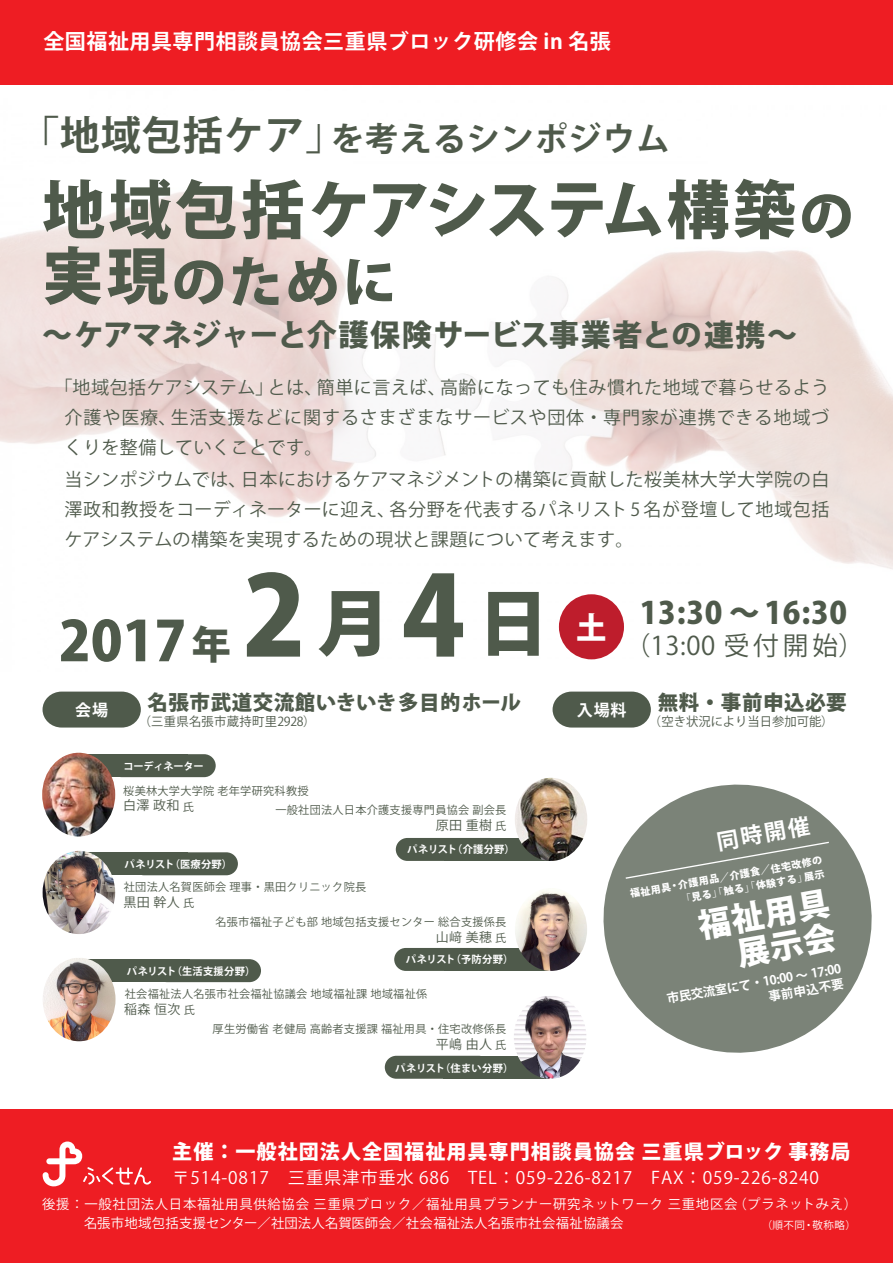
<style>
.page{position:relative;width:893px;height:1263px;background:#fff}
.page>*{position:absolute;margin:0;border:0;box-sizing:border-box;transform-origin:0 0}
.t1{font:800 109.65px "Koz Go Pro";color:#4f5a4b}
.t2{font:800 63.15px "Koz Go Pro";letter-spacing:.03em;color:#4f5a4b}
.t3{font:800 54.75px "Koz Go Pro";color:#4f5a4b}
.t4{font:800 54.15px "Koz Go Pro";color:#4f5a4b}
.t5{font:700 33px "Koz Go Pro";letter-spacing:.025em;color:#4f5a4b}
.t6{font:800 32.7px/34.3px "Koz Go Pro";color:#fff;text-align:right}
.t7{font:800 30.45px "Koz Go Pro";letter-spacing:.025em;color:#4f5a4b}
.t8{font:800 30.3px "Koz Go Pro";color:#fff}
.t9{font:800 30.15px "Koz Go Pro";letter-spacing:-.025em;color:#4f5a4b}
.t10{font:25.65px "Koz Go Pro";letter-spacing:.155em;color:#4f5a4b}
.t11{font:700 21.75px "Koz Go Pro";color:#fff}
.t12{font:700 21px "Koz Go Pro";letter-spacing:.025em;color:#fff}
.t13{font:800 20.55px "Koz Go Pro";letter-spacing:.025em;color:#4f5a4b}
.t14{font:800 20.1px "Koz Go Pro";letter-spacing:.05em;color:#fff}
.t15{font:18px/30.3px "Koz Go Pro";letter-spacing:.03em;color:#4f5a4b}
.t16{font:17.25px "Koz Go Pro";letter-spacing:.05em;color:#fff}
.t17{font:700 16.05px "Koz Go Pro";color:#fff}
.t18{font:13.35px/19.5px "Koz Go Pro";letter-spacing:.055em;color:#fff}
.t19{font:13.05px "Koz Go Pro";letter-spacing:.025em;color:#4f5a4b}
.t20{font:700 12.45px/15.6px "Koz Go Pro";color:#fff;text-align:right}
.t21{font:12.45px "Koz Go Pro";letter-spacing:.025em;color:#4f5a4b}
.t22{font:12.45px "Koz Go Pro";color:#4f5a4b}
.t23{font:11.1px "Koz Go Pro";letter-spacing:.025em;color:#4f5a4b}
.t24{font:10.5px "Koz Go Pro";letter-spacing:.05em;color:#fff}
.t25{font:700 10.2px "Koz Go Pro";letter-spacing:.025em;color:#fff}
.t26{font:700 10.2px "Koz Go Pro";letter-spacing:-.025em;color:#fff}
.t27{font:800 9.9px/14px "Koz Go Pro";color:#fff;text-align:right}
.s1{font-weight:400;font-size:40.05px}
.s2{font-size:40.05px}
.s3{font-size:54.15px}
.s4{font-size:61.65px}
.s5{font-size:72.3px}
.s6{font-size:39.15px}
.s7{font-size:11.1px}
.s8{font-weight:400}
</style>
<div class="page">
<img style="left:0;top:191px;width:893px;height:352px">
<div style="left:0;top:1px;width:893px;height:84px;background:#ee1d23"></div>
<div style="left:0;top:1109px;width:893px;height:154px;background:#ee1d23"></div>
<svg style="left:43px;top:1141px;width:108px;height:45px"></svg>
<img style="left:189px;top:502px;width:416px;height:41px">
<img style="left:558px;top:594px;width:66px;height:54px">
<img style="left:42px;top:691px;width:99px;height:37px">
<img style="left:604px;top:638px;width:20px;height:10px">
<img style="left:552px;top:648px;width:99px;height:80px">
<img style="left:635px;top:784px;width:205px;height:48px">
<img style="left:605px;top:908px;width:191px;height:145px">
<img style="left:608px;top:832px;width:264px;height:207px">
<img style="left:61px;top:707px;width:155px;height:92px">
<img style="left:74px;top:836px;width:164px;height:60px">
<img style="left:116px;top:959px;width:145px;height:24px">
<img style="left:384px;top:1055px;width:130px;height:24px">
<div style="left:394px;top:948px;width:121px;height:23px;background:#4f5a4b"></div>
<div style="left:395px;top:838px;width:120px;height:23px;background:#4f5a4b"></div>
<img style="left:514px;top:996px;width:72px;height:83px">
<img style="left:42px;top:753px;width:73px;height:83px">
<img style="left:43px;top:958px;width:73px;height:83px">
<img style="left:515px;top:778px;width:72px;height:83px">
<img style="left:43px;top:851px;width:72px;height:83px">
<img style="left:515px;top:890px;width:72px;height:81px">
<p class="t12" style="left:43px;top:28px;width:569px">全国福祉用具専門相談員協会三重県ブロック研修会 in 名張</p>
<h3 class="t5" style="left:19px;top:117px;width:652px"><span class="s1">「</span><span class="s2">地域包括ケア</span><span class="s1">」</span>を考えるシンポジウム</h3>
<h2 class="t2" style="left:42px;top:169px;width:813px">地域包括ケアシステム構築<span class="s3">の</span></h2>
<h3 class="t4" style="left:42px;top:247px;width:356px"><span class="s4">実現</span>のために</h3>
<h3 class="t9" style="left:42px;top:315px;width:757px">～ケアマネジャーと介護保険サービス事業者との連携～</h3>
<p class="t15" style="left:65px;top:373px;width:766px;text-indent:-10px">「地域包括ケアシステム」とは、簡単に言えば、高齢になっても住み慣れた地域で暮らせるよう介護や医療、生活支援などに関するさまざまなサービスや団体・専門家が連携できる地域づくりを整備していくことです。<br>当シンポジウムでは、日本におけるケアマネジメントの構築に貢献した桜美林大学大学院の白澤政和教授をコーディネーターに迎え、各分野を代表するパネリスト5 名が登壇して地域包括ケアシステムの構築を実現するための現状と課題について考えます。</p>
<h1 class="t1" style="left:243px;top:545px;width:308px">2<span class="s5">月</span>4<span class="s5">日</span></h1>
<h3 class="t7" style="left:640px;top:593px;width:209px">13:30 ～16:30</h3>
<h3 class="t10" style="left:625px;top:629px;width:241px">（13:00 受付開始）</h3>
<h3 class="t8" style="left:576px;top:608px;width:32px">土</h3>
<h3 class="t3" style="left:59px;top:605px;width:173px">2017<span class="s6">年</span></h3>
<p class="t17" style="left:75px;top:700px;width:34px">会場</p>
<p class="t13" style="left:658px;top:689px;width:190px">無料・事前申込必要</p>
<p class="t22" style="left:649px;top:713px;width:186px">（空き状況により当日参加可能）</p>
<p class="t13" style="left:148px;top:689px;width:375px">名張市武道交流館いきいき多目的ホール</p>
<p class="t21" style="left:139px;top:713px;width:178px">（三重県名張市蔵持町里2928）</p>
<p class="t17" style="left:577px;top:700px;width:51px">入場料</p>
<p class="t26" style="left:124px;top:759px;width:82px">コーディネーター</p>
<p class="t23" style="left:123px;top:783px;width:187px">桜美林大学大学院 老年学研究科教授</p>
<p class="t19" style="left:123px;top:797px;width:72px">白澤 政和 <span class="s7">氏</span></p>
<p class="t23" style="left:275px;top:803px;width:232px">一般社団法人日本介護支援専門員協会 副会長</p>
<p class="t19" style="left:436px;top:817px;width:72px">原田 重樹 <span class="s7">氏</span></p>
<p class="t25" style="left:125px;top:857px;width:109px">パネリスト（医療分野）</p>
<p class="t25" style="left:407px;top:843px;width:109px">パネリスト（介護分野）</p>
<p class="t23" style="left:124px;top:879px;width:244px">社団法人名賀医師会 理事・黒田クリニック院長</p>
<p class="t19" style="left:124px;top:893px;width:72px">黒田 幹人 <span class="s7">氏</span></p>
<p class="t23" style="left:215px;top:914px;width:292px">名張市福祉子ども部 地域包括支援センター 総合支援係長</p>
<p class="t19" style="left:436px;top:928px;width:72px">山﨑 美穂 <span class="s7">氏</span></p>
<p class="t25" style="left:127px;top:964px;width:130px">パネリスト（生活支援分野）</p>
<p class="t25" style="left:406px;top:953px;width:109px">パネリスト（予防分野）</p>
<p class="t23" style="left:125px;top:987px;width:304px">社会福祉法人名張市社会福祉協議会 地域福祉課 地域福祉係</p>
<p class="t19" style="left:124px;top:1001px;width:72px">稲森 恒次 <span class="s7">氏</span></p>
<p class="t23" style="left:213px;top:1022px;width:295px">厚生労働省 老健局 高齢者支援課 福祉用具・住宅改修係長</p>
<p class="t19" style="left:436px;top:1036px;width:72px">平嶋 由人 <span class="s7">氏</span></p>
<p class="t25" style="left:395px;top:1061px;width:120px">パネリスト（住まい分野）</p>
<p class="t11" style="left:715px;top:828px;width:95px;rotate:-10deg">同時開催</p>
<p class="t27" style="left:629px;top:887px;width:196px;rotate:-10deg">福祉用具・介護用品／介護食／住宅改修の<span class="s8">「</span>見る<span class="s8">」「</span>触る<span class="s8">」「</span>体験する<span class="s8">」</span>展示</p>
<h3 class="t6" style="left:696px;top:911px;width:135px;rotate:-10deg">福祉用具展示会</h3>
<p class="t20" style="left:666px;top:992px;width:178px;rotate:-10deg">市民交流室にて・10:00 ～ 17:00事前申込不要</p>
<p class="t14" style="left:172px;top:1139px;width:680px">主催：一般社団法人全国福祉用具専門相談員協会 三重県ブロック 事務局</p>
<p class="t16" style="left:172px;top:1167px;width:648px">〒514-0817　三重県津市垂水 686　TEL：059-226-8217　FAX：059-226-8240</p>
<p class="t18" style="left:42px;top:1194px;width:816px">後援：一般社団法人日本福祉用具供給協会 三重県ブロック／福祉用具プランナー研究ネットワーク 三重地区会（プラネットみえ）　　　名張市地域包括支援センター／社団法人名賀医師会／社会福祉法人名張市社会福祉協議会</p>
<p class="t24" style="left:762px;top:1219px;width:96px">（順不同・敬称略）</p>
</div>
